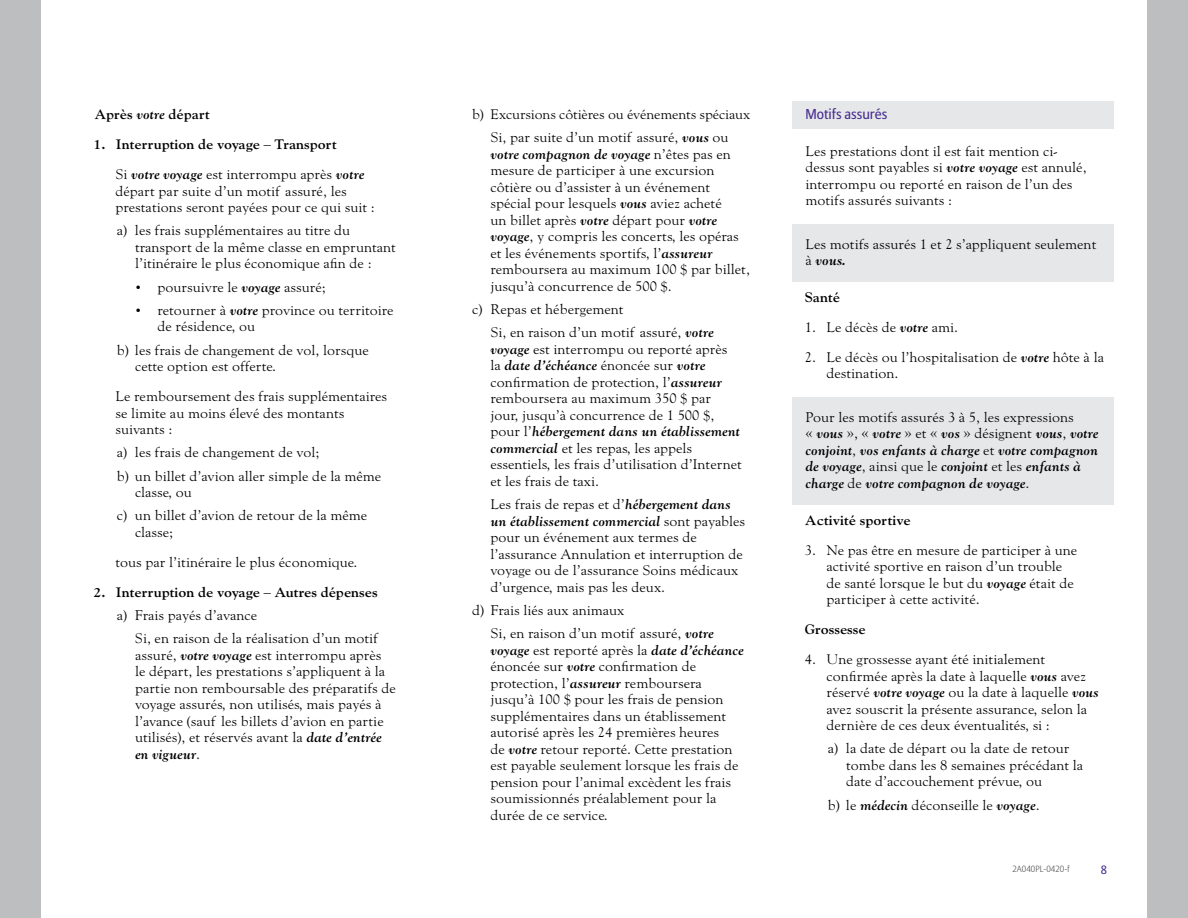
<style>
.page{position:relative;width:1188px;height:918px;background:#fff}
.page>*{position:absolute;margin:0;border:0;box-sizing:border-box;transform-origin:0 0}
.alpha_list{font:14.25px/16.5px "Goudy Old Style";color:#000}
.number_list{font:14.25px/16.5px "Goudy Old Style";color:#000}
.highlight_box{font:italic 700 14.25px/16.5px "Goudy";color:#000}
.body{font:14.25px/16.5px "Goudy Old Style";color:#000}
.number_list-2{font:700 14.25px "Goudy";color:#000}
.roman_list{font:14.25px/16.5px "Goudy Old Style";color:#000}
.highlight_box-2{font:14.25px/16.5px "Goudy Old Style";color:#000}
.body-2{font:700 14.25px "Goudy";color:#000}
.H2_TOC{font:14.25px "Allianz Sans";color:#492f92}
.alpha_list-2{font:14.1px "Goudy Old Style";letter-spacing:-.01em;color:#000}
.t1{font:12px "Allianz Sans";color:#492f92}
.t2{font:300 9px "Allianz Sans";color:#58595b}
.s1{font-style:italic}
.s2{font-family:"Goudy";font-weight:700;font-style:italic}
.s3{font-family:"Goudy Old Style";font-weight:400;font-style:normal}
</style>
<div class="page">
<div style="left:0;top:0;width:40px;height:918px;background:#bcbec0"></div>
<div style="left:1148px;top:0;width:40px;height:918px;background:#bcbec0"></div>
<div style="left:792px;top:101px;width:322px;height:28px;background:#e6e7e8"></div>
<div style="left:792px;top:224px;width:322px;height:58px;background:#e6e7e8"></div>
<div style="left:792px;top:397px;width:322px;height:108px;background:#e6e7e8"></div>
<p class="body-2" style="left:94px;top:106px;width:117px">Après <span class="s1">votre</span> départ</p>
<p class="number_list-2" style="left:94px;top:136px;width:244px">1. Interruption de voyage – Transport</p>
<p class="number_list" style="left:116px;top:166px;width:261px">Si <span class="s2">votre voyage</span> est interrompu après <span class="s2">votre </span>départ par suite d’un motif assuré, les prestations seront payées pour ce qui suit :</p>
<p class="alpha_list" style="left:135px;top:222px;width:263px;text-indent:-18px">a) les frais supplémentaires au titre du transport de la même classe en empruntant l’itinéraire le plus économique afin de :</p>
<p class="roman_list" style="left:136px;top:278px;width:191px">• poursuivre le <span class="s2">voyage</span> assuré;</p>
<p class="roman_list" style="left:158px;top:302px;width:238px;text-indent:-22px">• retourner à <span class="s2">votre</span> province ou territoire de résidence, ou</p>
<p class="alpha_list" style="left:135px;top:341px;width:235px;text-indent:-18px">b) les frais de changement de vol, lorsque cette option est offerte.</p>
<p class="number_list" style="left:116px;top:388px;width:273px">Le remboursement des frais supplémentaires se limite au moins élevé des montants suivants :</p>
<p class="alpha_list" style="left:117px;top:444px;width:204px">a) les frais de changement de vol;</p>
<p class="alpha_list" style="left:135px;top:467px;width:248px;text-indent:-18px">b) un billet d’avion aller simple de la même classe, ou</p>
<p class="alpha_list" style="left:135px;top:507px;width:234px;text-indent:-18px">c) un billet d’avion de retour de la même classe;</p>
<p class="number_list" style="left:116px;top:554px;width:243px">tous par l’itinéraire le plus économique.</p>
<p class="number_list-2" style="left:94px;top:584px;width:285px">2. Interruption de voyage – Autres dépenses</p>
<p class="alpha_list" style="left:117px;top:607px;width:142px">a) Frais payés d’avance</p>
<p class="alpha_list" style="left:135px;top:630px;width:262px">Si, en raison de la réalisation d’un motif assuré, <span class="s2">votre voyage</span> est interrompu après<br>le départ, les prestations s’appliquent à la partie non remboursable des préparatifs de voyage assurés, non utilisés, mais payés à l’avance (sauf les billets d’avion en partie utilisés), et réservés avant la <span class="s2">date d’entrée en vigueur</span>.</p>
<p class="alpha_list-2" style="left:472px;top:106px;width:279px">b) Excursions côtières ou événements spéciaux</p>
<p class="alpha_list" style="left:490px;top:129px;width:261px">Si, par suite d’un motif assuré, <span class="s2">vous</span> ou <span class="s2">votre compagnon de voyage</span> n’êtes pas en mesure de participer à une excursion côtière ou d’assister à un événement spécial pour lesquels <span class="s2">vous</span> aviez acheté<br>un billet après <span class="s2">votre</span> départ pour <span class="s2">votre voyage</span>, y compris les concerts, les opéras et les événements sportifs, l’<span class="s2">assureur </span>remboursera au maximum 100 $ par billet, jusqu’à concurrence de 500 $.</p>
<p class="alpha_list" style="left:472px;top:301px;width:153px">c) Repas et hébergement</p>
<p class="alpha_list" style="left:490px;top:324px;width:253px">Si, en raison d’un motif assuré, <span class="s2">votre voyage</span> est interrompu ou reporté après<br>la <span class="s2">date d’échéance</span> énoncée sur <span class="s2">votre </span>confirmation de protection, l’<span class="s2">assureur </span>remboursera au maximum 350 $ par jour, jusqu’à concurrence de 1 500 $, pour l’<span class="s2">hébergement dans un établissement commercial</span> et les repas, les appels essentiels, les frais d’utilisation d’Internet et les frais de taxi.</p>
<p class="alpha_list" style="left:490px;top:496px;width:256px">Les frais de repas et d’<span class="s2">hébergement dans un établissement commercial</span> sont payables pour un événement aux termes de l’assurance Annulation et interruption de voyage ou de l’assurance Soins médicaux d’urgence, mais pas les deux.</p>
<p class="alpha_list" style="left:472px;top:602px;width:154px">d) Frais liés aux animaux</p>
<p class="alpha_list" style="left:490px;top:625px;width:255px">Si, en raison d’un motif assuré, <span class="s2">votre voyage</span> est reporté après la <span class="s2">date d’échéance </span>énoncée sur <span class="s2">votre</span> confirmation de protection, l’<span class="s2">assureur</span> remboursera jusqu’à 100 $ pour les frais de pension supplémentaires dans un établissement autorisé après les 24 premières heures<br>de <span class="s2">votre</span> retour reporté. Cette prestation est payable seulement lorsque les frais de pension pour l’animal excèdent les frais soumissionnés préalablement pour la durée de ce service.</p>
<p class="H2_TOC" style="left:806px;top:105px;width:83px">Motifs assurés</p>
<p class="body" style="left:806px;top:142px;width:283px">Les prestations dont il est fait mention ci&shy;dessus sont payables si <span class="s2">votre voyage</span> est annulé, interrompu ou reporté en raison de l’un des motifs assurés suivants :</p>
<p class="highlight_box-2" style="left:806px;top:235px;width:292px">Les motifs assurés 1 et 2 s’appliquent seulement à <span class="s2">vous.</span></p>
<p class="number_list-2" style="left:805px;top:289px;width:37px">Santé</p>
<p class="number_list" style="left:805px;top:319px;width:155px">1. Le décès de <span class="s2">votre</span> ami.</p>
<p class="number_list" style="left:826px;top:349px;width:279px;text-indent:-22px">2. Le décès ou l’hospitalisation de <span class="s2">votre</span> hôte à la destination.</p>
<p class="highlight_box" style="left:806px;top:409px;width:294px"><span class="s3">Pour les motifs assurés 3 à 5, les expressions<br>«</span> vous <span class="s3">», «</span> votre <span class="s3">» et «</span> vos <span class="s3">» désignent</span> vous<span class="s3">,</span> votre conjoint<span class="s3">,</span> vos enfants à charge <span class="s3">et</span> votre compagnon de voyage<span class="s3">, ainsi que le</span> conjoint <span class="s3">et les</span> enfants à charge <span class="s3">de</span> votre compagnon de voyage<span class="s3">.</span></p>
<p class="number_list-2" style="left:805px;top:512px;width:107px">Activité sportive</p>
<p class="number_list" style="left:826px;top:541px;width:252px;text-indent:-22px">3. Ne pas être en mesure de participer à une activité sportive en raison d’un trouble de santé lorsque le but du <span class="s2">voyage</span> était de participer à cette activité.</p>
<p class="number_list-2" style="left:805px;top:621px;width:62px">Grossesse</p>
<p class="number_list" style="left:826px;top:651px;width:274px;text-indent:-22px">4. Une grossesse ayant été initialement confirmée après la date à laquelle <span class="s2">vous</span> avez réservé <span class="s2">votre voyage</span> ou la date à laquelle <span class="s2">vous </span>avez souscrit la présente assurance, selon la dernière de ces deux éventualités, si :</p>
<p class="alpha_list" style="left:846px;top:740px;width:239px;text-indent:-18px">a) la date de départ ou la date de retour tombe dans les 8 semaines précédant la date d’accouchement prévue, ou</p>
<p class="alpha_list" style="left:828px;top:796px;width:213px">b) le <span class="s2">médecin</span> déconseille le <span class="s2">voyage</span>.</p>
<p class="t2" style="left:1012px;top:863px;width:59px">2A040PL-0420-f</p>
<p class="t1" style="left:1101px;top:863px;width:8px">8</p>
</div>
